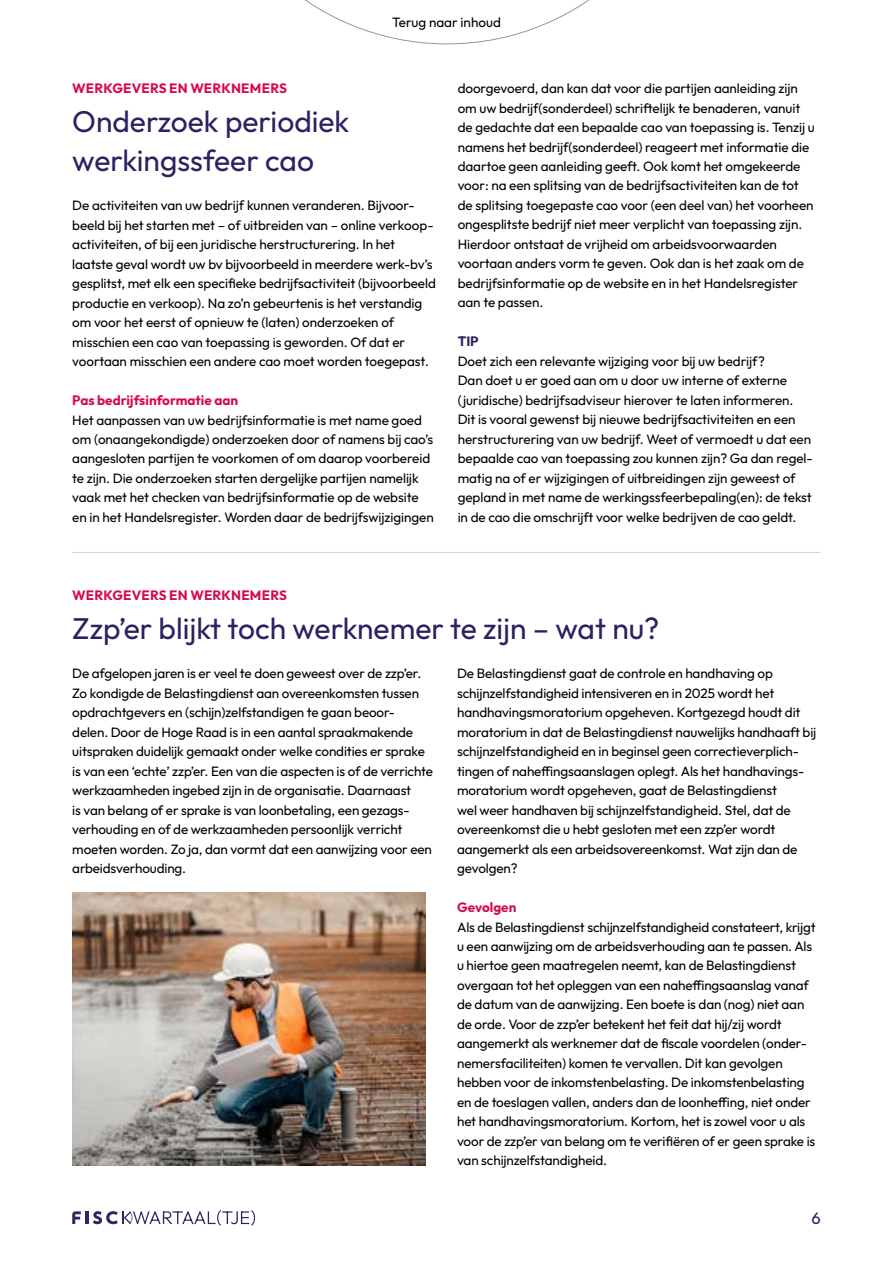
<style>
.page{position:relative;width:893px;height:1263px;background:#fff}
.page>*{position:absolute;margin:0;border:0;box-sizing:border-box;transform-origin:0 0}
.t1{font:30px/39px "Outfit";color:#292461}
.t2{font:16.5px "Outfit";color:#292461}
.t3{font:13.5px/19.5px "Outfit";letter-spacing:-.01em;color:#000}
.t4{font:700 13.5px "Outfit";color:#d60a52}
.t5{font:700 13.5px "Outfit";color:#292461}
</style>
<div class="page">
<svg style="left:304px;top:0;width:286px;height:44px"></svg>
<svg style="left:72px;top:1210px;width:183px;height:16px"></svg>
<hr style="left:72px;top:552px;width:749px;height:1px;background:#d4d3df">
<img style="left:72px;top:892px;width:353px;height:273px">
<p class="t3" style="left:392px;top:12px;width:110px">Terug naar inhoud</p>
<p class="t4" style="left:72px;top:79px;width:216px">WERKGEVERS EN WERKNEMERS</p>
<h1 class="t1" style="left:72px;top:103px;width:279px">Onderzoek periodiek werkingssfeer cao</h1>
<p class="t3" style="left:72px;top:196px;width:365px">De activiteiten van uw bedrijf kunnen veranderen. Bijvoor&shy;beeld bij het starten met – of uitbreiden van – online verkoop&shy;activiteiten, of bij een juridische herstructurering. In het laatste geval wordt uw bv bijvoorbeeld in meerdere werk-bv’s gesplitst, met elk een specifieke bedrijfsactiviteit (bijvoorbeeld productie en verkoop). Na zo’n gebeurtenis is het verstandig om voor het eerst of opnieuw te (laten) onderzoeken of misschien een cao van toepassing is geworden. Of dat er voortaan misschien een andere cao moet worden toegepast.</p>
<p class="t4" style="left:72px;top:391px;width:167px">Pas bedrijfsinformatie aan</p>
<p class="t3" style="left:72px;top:410px;width:363px">Het aanpassen van uw bedrijfsinformatie is met name goed om (onaangekondigde) onderzoeken door of namens bij cao’s aangesloten partijen te voorkomen of om daarop voorbereid te zijn. Die onderzoeken starten dergelijke partijen namelijk vaak met het checken van bedrijfsinformatie op de website en in het Handelsregister. Worden daar de bedrijfswijzigingen</p>
<p class="t3" style="left:458px;top:79px;width:359px">doorgevoerd, dan kan dat voor die partijen aanleiding zijn om uw bedrijf(sonderdeel) schriftelijk te benaderen, vanuit de gedachte dat een bepaalde cao van toepassing is. Tenzij u namens het bedrijf(sonderdeel) reageert met informatie die daartoe geen aanleiding geeft. Ook komt het omgekeerde voor: na een splitsing van de bedrijfsactiviteiten kan de tot de splitsing toegepaste cao voor (een deel van) het voorheen ongesplitste bedrijf niet meer verplicht van toepassing zijn.<br>Hierdoor ontstaat de vrijheid om arbeidsvoorwaarden voortaan anders vorm te geven. Ook dan is het zaak om de bedrijfsinformatie op de website en in het Handelsregister aan te passen.</p>
<p class="t5" style="left:458px;top:333px;width:23px">TIP</p>
<p class="t3" style="left:458px;top:352px;width:357px">Doet zich een relevante wijziging voor bij uw bedrijf?<br>Dan doet u er goed aan om u door uw interne of externe (juridische) bedrijfsadviseur hierover te laten informeren.<br>Dit is vooral gewenst bij nieuwe bedrijfsactiviteiten en een herstructurering van uw bedrijf. Weet of vermoedt u dat een bepaalde cao van toepassing zou kunnen zijn? Ga dan regel&shy;matig na of er wijzigingen of uitbreidingen zijn geweest of gepland in met name de werkingssfeerbepaling(en): de tekst in de cao die omschrijft voor welke bedrijven de cao geldt.</p>
<p class="t4" style="left:72px;top:586px;width:216px">WERKGEVERS EN WERKNEMERS</p>
<h1 class="t1" style="left:72px;top:610px;width:589px">Zzp’er blijkt toch werknemer te zijn – wat nu?</h1>
<p class="t3" style="left:72px;top:664px;width:362px">De afgelopen jaren is er veel te doen geweest over de zzp’er.<br>Zo kondigde de Belastingdienst aan overeenkomsten tussen opdrachtgevers en (schijn)zelfstandigen te gaan beoor&shy;delen. Door de Hoge Raad is in een aantal spraakmakende uitspraken duidelijk gemaakt onder welke condities er sprake is van een ‘echte’ zzp’er. Een van die aspecten is of de verrichte werkzaamheden ingebed zijn in de organisatie. Daarnaast<br>is van belang of er sprake is van loonbetaling, een gezags&shy;verhouding en of de werkzaamheden persoonlijk verricht moeten worden. Zo ja, dan vormt dat een aanwijzing voor een arbeidsverhouding.</p>
<p class="t3" style="left:457px;top:664px;width:361px">De Belastingdienst gaat de controle en handhaving op schijnzelfstandigheid intensiveren en in 2025 wordt het handhavingsmoratorium opgeheven. Kortgezegd houdt dit moratorium in dat de Belastingdienst nauwelijks handhaaft bij schijnzelfstandigheid en in beginsel geen correctieverplich&shy;tingen of naheffingsaanslagen oplegt. Als het handhavings&shy;moratorium wordt opgeheven, gaat de Belastingdienst<br>wel weer handhaven bij schijnzelfstandigheid. Stel, dat de overeenkomst die u hebt gesloten met een zzp’er wordt aangemerkt als een arbeidsovereenkomst. Wat zijn dan de gevolgen?</p>
<p class="t4" style="left:457px;top:898px;width:61px">Gevolgen</p>
<p class="t3" style="left:457px;top:917px;width:360px">Als de Belastingdienst schijnzelfstandigheid constateert, krijgt u een aanwijzing om de arbeidsverhouding aan te passen. Als u hiertoe geen maatregelen neemt, kan de Belastingdienst overgaan tot het opleggen van een naheffingsaanslag vanaf de datum van de aanwijzing. Een boete is dan (nog) niet aan de orde. Voor de zzp’er betekent het feit dat hij/zij wordt aangemerkt als werknemer dat de fiscale voordelen (onder&shy;nemersfaciliteiten) komen te vervallen. Dit kan gevolgen hebben voor de inkomstenbelasting. De inkomstenbelasting en de toeslagen vallen, anders dan de loonheffing, niet onder het handhavingsmoratorium. Kortom, het is zowel voor u als voor de zzp’er van belang om te verifiëren of er geen sprake is van schijnzelfstandigheid.</p>
<p class="t2" style="left:811px;top:1208px;width:11px">6</p>
</div>
